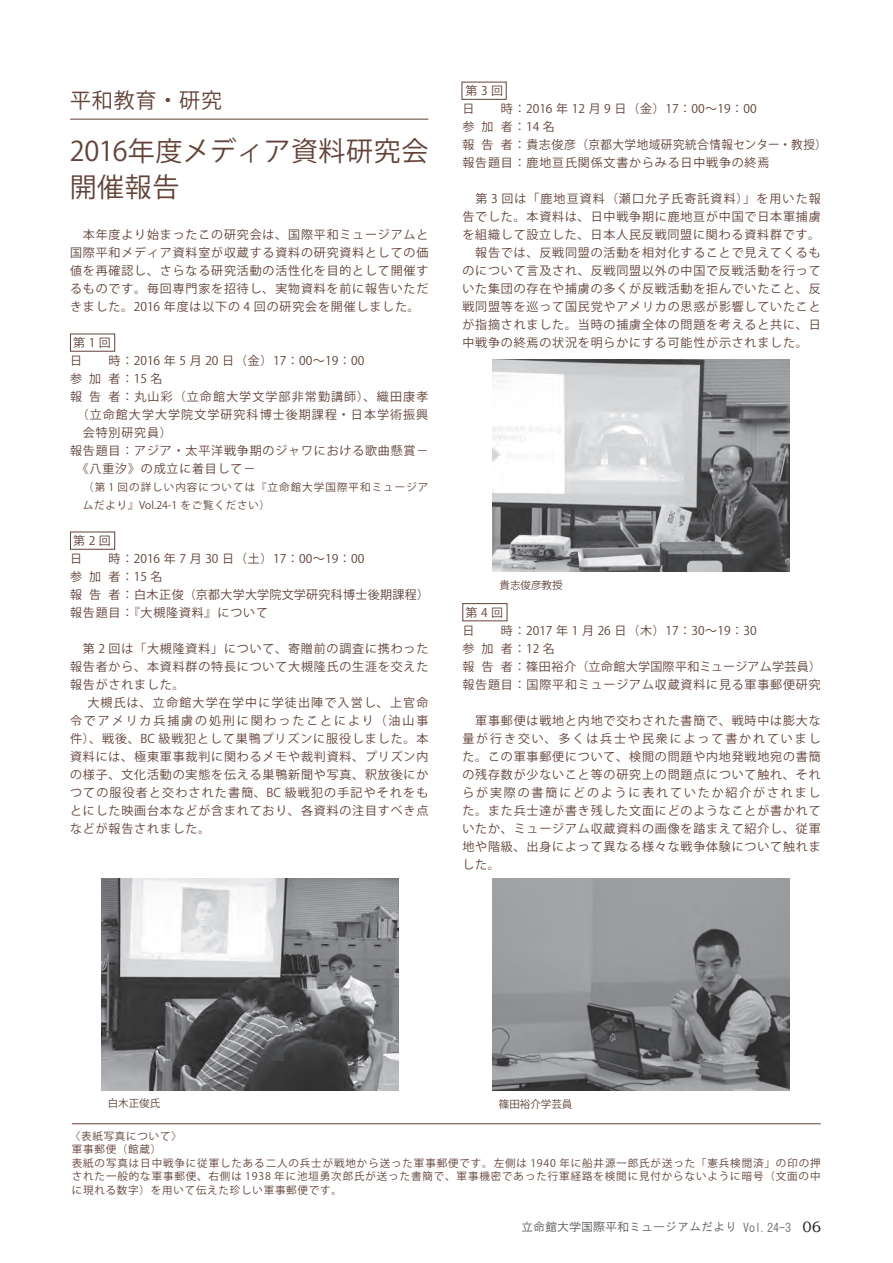
<style>
.page{position:relative;width:893px;height:1263px;background:#fff}
.page>*{position:absolute;margin:0;border:0;box-sizing:border-box;transform-origin:0 0}
.t1{font:27px/36px "Koz Go Pro";letter-spacing:.015em;color:#624239}
.t2{font:21px "Koz Go Pro";letter-spacing:.04em;color:#624239}
.t3{font:12px/18px "Koz Go Pro";letter-spacing:.07em;color:#624239}
.t4{font:12px/18px "Koz Go Pro";letter-spacing:.05em;color:#624239}
.t5{font:12px/18px "Koz Go Pro";letter-spacing:.025em;color:#624239}
.t6{font:12px "Koz Go Pro";letter-spacing:.095em;color:#624239}
.t7{font:12px "HG Gothic M";color:#57585a}
.t8{font:12px "Koz Go Pro";letter-spacing:.09em;color:#624239}
.t9{font:12px "Koz Go Pro";letter-spacing:.1em;color:#624239}
.t10{font:12px "Koz Go Pro";color:#624239}
.t11{font:12px "Koz Go Pro";letter-spacing:.16em;color:#624239}
.t12{font:10.5px/13.5px "Koz Go Pro";letter-spacing:.085em;color:#624239}
.t13{font:10.5px "Koz Go Pro";color:#624239}
.s1{font-family:"Bookman Old Style";font-size:15px;color:#231f20}
</style>
<div class="page">
<img style="left:101px;top:878px;width:297px;height:212px">
<img style="left:492px;top:359px;width:297px;height:212px">
<img style="left:492px;top:878px;width:297px;height:212px">
<hr style="left:72px;top:1123px;width:749px;height:1px;background:#624239">
<hr style="left:70px;top:119px;width:358px;height:1px;background:#624239">
<div style="left:70px;top:334px;width:45px;height:18px;border:1px solid #624239"></div>
<div style="left:70px;top:532px;width:45px;height:18px;border:1px solid #624239"></div>
<div style="left:462px;top:603px;width:45px;height:18px;border:1px solid #624239"></div>
<div style="left:462px;top:82px;width:45px;height:18px;border:1px solid #624239"></div>
<h2 class="t2" style="left:70px;top:86px;width:153px">平和教育・研究</h2>
<h1 class="t1" style="left:70px;top:134px;width:360px">2016年度メディア資料研究会開催報告</h1>
<p class="t3" style="left:70px;top:226px;width:360px;text-align:justify">　本年度より始まったこの研究会は、国際平和ミュージアムと国際平和メディア資料室が収蔵する資料の研究資料としての価値を再確認し、さらなる研究活動の活性化を目的として開催するものです。毎回専門家を招待し、実物資料を前に報告いただきました。2016 年度は以下の 4 回の研究会を開催しました。</p>
<p class="t3" style="left:70px;top:334px;width:42px">第1回日</p>
<p class="t10" style="left:109px;top:353px;width:257px">時：2016 年 5 月 20 日（金）17：00～19：00</p>
<p class="t3" style="left:70px;top:370px;width:94px">参 加 者：15 名</p>
<p class="t6" style="left:70px;top:389px;width:360px">報 告 者：丸山彩（立命館大学文学部非常勤講師）、織田康孝</p>
<p class="t8" style="left:77px;top:407px;width:353px">（立命館大学大学院文学研究科博士後期課程・日本学術振興</p>
<p class="t3" style="left:83px;top:424px;width:90px">会特別研究員）</p>
<p class="t3" style="left:70px;top:442px;width:360px">報告題目：アジア・太平洋戦争期のジャワにおける歌曲懸賞－</p>
<p class="t3" style="left:77px;top:460px;width:180px">《八重汐》の成立に着目して－</p>
<p class="t12" style="left:83px;top:478px;width:347px;line-height:18px">（第 1 回の詳しい内容については『立命館大学国際平和ミュージアムだより』Vol.24-1 をご覧ください）</p>
<p class="t3" style="left:70px;top:532px;width:42px">第2回日</p>
<p class="t5" style="left:70px;top:550px;width:360px;text-indent:38px">時：2016 年 7 月 30 日（土）17：00～19：00<br>参 加 者：15 名<br>報 告 者：白木正俊（京都大学大学院文学研究科博士後期課程）報告題目：『大槻隆資料』について</p>
<p class="t3" style="left:70px;top:640px;width:360px">　第 2 回は「大槻隆資料」について、寄贈前の調査に携わった</p>
<p class="t3" style="left:70px;top:658px;width:360px">報告者から、本資料群の特長について大槻隆氏の生涯を交えた</p>
<p class="t3" style="left:70px;top:676px;width:116px">報告がされました。</p>
<p class="t9" style="left:74px;top:695px;width:356px">　大槻氏は、立命館大学在学中に学徒出陣で入営し、上官命</p>
<p class="t11" style="left:70px;top:713px;width:360px">令でアメリカ兵捕虜の処刑に関わったことにより（油山事</p>
<p class="t3" style="left:70px;top:730px;width:360px">件）、戦後、BC 級戦犯として巣鴨プリズンに服役しました。本</p>
<p class="t3" style="left:70px;top:748px;width:360px">資料には、極東軍事裁判に関わるメモや裁判資料、プリズン内</p>
<p class="t3" style="left:70px;top:766px;width:360px">の様子、文化活動の実態を伝える巣鴨新聞や写真、釈放後にか</p>
<p class="t6" style="left:70px;top:785px;width:360px">つての服役者と交わされた書簡、BC 級戦犯の手記やそれをも</p>
<p class="t3" style="left:70px;top:802px;width:360px">とにした映画台本などが含まれており、各資料の注目すべき点</p>
<p class="t3" style="left:70px;top:820px;width:142px">などが報告されました。</p>
<p class="t3" style="left:462px;top:82px;width:42px">第3回日</p>
<p class="t3" style="left:462px;top:100px;width:366px;text-indent:38px">時：2016 年 12 月 9 日（金）17：00～19：00<br>参 加 者：14 名<br>報 告 者：貴志俊彦（京都大学地域研究統合情報センター・教授）報告題目：鹿地亘氏関係文書からみる日中戦争の終焉</p>
<p class="t3" style="left:462px;top:190px;width:360px;text-align:justify">　第 3 回は「鹿地亘資料（瀬口允子氏寄託資料）」を用いた報告でした。本資料は、日中戦争期に鹿地亘が中国で日本軍捕虜を組織して設立した、日本人民反戦同盟に関わる資料群です。　報告では、反戦同盟の活動を相対化することで見えてくるものについて言及され、反戦同盟以外の中国で反戦活動を行っていた集団の存在や捕虜の多くが反戦活動を拒んでいたこと、反戦同盟等を巡って国民党やアメリカの思惑が影響していたことが指摘されました。当時の捕虜全体の問題を考えると共に、日中戦争の終焉の状況を明らかにする可能性が示されました。</p>
<p class="t12" style="left:500px;top:578px;width:64px">貴志俊彦教授</p>
<p class="t3" style="left:462px;top:604px;width:42px">第4回日</p>
<p class="t4" style="left:462px;top:622px;width:360px;text-indent:38px">時：2017 年 1 月 26 日（木）17：30～19：30<br>参 加 者：12 名<br>報 告 者：篠田裕介（立命館大学国際平和ミュージアム学芸員）報告題目：国際平和ミュージアム収蔵資料に見る軍事郵便研究</p>
<p class="t3" style="left:462px;top:712px;width:360px;text-align:justify">　軍事郵便は戦地と内地で交わされた書簡で、戦時中は膨大な量が行き交い、多くは兵士や民衆によって書かれていました。この軍事郵便について、検閲の問題や内地発戦地宛の書簡の残存数が少ないこと等の研究上の問題点について触れ、それらが実際の書簡にどのように表れていたか紹介がされました。また兵士達が書き残した文面にどのようなことが書かれていたか、ミュージアム収蔵資料の画像を踏まえて紹介し、従軍地や階級、出身によって異なる様々な戦争体験について触れました。</p>
<p class="t12" style="left:108px;top:1096px;width:54px">白木正俊氏</p>
<p class="t13" style="left:499px;top:1097px;width:75px">篠田裕介学芸員</p>
<p class="t12" style="left:70px;top:1129px;width:752px">〈表紙写真について〉<br>軍事郵便（館蔵）<br>表紙の写真は日中戦争に従軍したある二人の兵士が戦地から送った軍事郵便です。左側は 1940 年に船井源一郎氏が送った「憲兵検閲済」の印の押された一般的な軍事郵便、右側は 1938 年に池垣勇次郎氏が送った書簡で、軍事機密であった行軍経路を検閲に見付からないように暗号（文面の中に現れる数字）を用いて伝えた珍しい軍事郵便です。</p>
<p class="t7" style="left:521px;top:1221px;width:301px">立命館大学国際平和ミュージアムだより Vol.24-3 <span class="s1">06</span></p>
</div>
